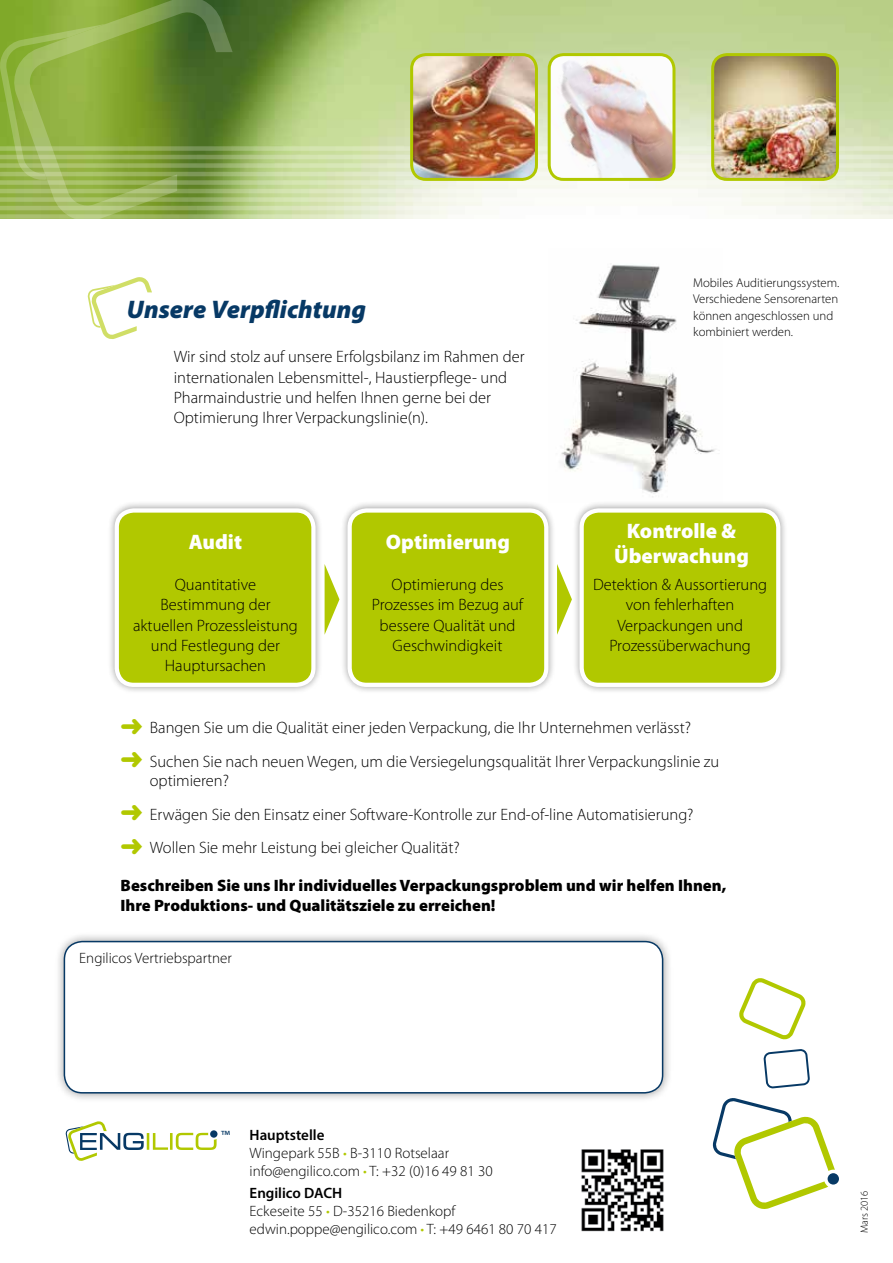
<style>
.page{position:relative;width:893px;height:1263px;background:#fff}
.page>*{position:absolute;margin:0;border:0;box-sizing:border-box;transform-origin:0 0}
.t1{font:italic 900 25.5px "Myriad Pro";color:#073965}
.t2{font:900 21px/25.2px "Myriad Pro";color:#fff;text-align:center}
.t3{font:300 16.5px/20.2px "Myriad Pro";color:#000}
.t4{font:900 16.5px/20.2px "Myriad Pro";color:#000}
.t5{font:300 15px/18px "Myriad Pro";color:#000}
.t6{font:15px "Myriad Pro";color:#073965}
.t7{font:300 12.75px/16.5px "Myriad Pro";color:#000}
.t8{font:300 10.5px "Myriad Pro";color:#000}
.s1{color:#b1c800}
.s2{font-weight:600}
</style>
<div class="page">
<img style="left:561px;top:264px;width:155px;height:233px">
<img style="left:0;top:0;width:893px;height:214px">
<svg style="left:233px;top:146px;width:660px;height:5px"></svg>
<svg style="left:233px;top:155px;width:660px;height:4px"></svg>
<svg style="left:233px;top:163px;width:660px;height:5px"></svg>
<svg style="left:233px;top:172px;width:660px;height:4px"></svg>
<svg style="left:0;top:180px;width:893px;height:5px"></svg>
<svg style="left:0;top:189px;width:893px;height:4px"></svg>
<svg style="left:0;top:197px;width:893px;height:5px;fill:#f7f8f0"></svg>
<svg style="left:0;top:206px;width:893px;height:4px;fill:#f8f9f5"></svg>
<svg style="left:0;top:214px;width:893px;height:5px"></svg>
<svg style="left:0;top:24px;width:13px;height:157px;background:#8db13f"></svg>
<svg style="left:13px;top:0;width:220px;height:219px;background:#81a142"></svg>
<svg style="left:712px;top:1098px;width:123px;height:111px"></svg>
<svg style="left:739px;top:978px;width:67px;height:61px"></svg>
<div style="left:828px;top:1173px;width:11px;height:11px;background:#073965;border-radius:50%"></div>
<svg style="left:763px;top:1049px;width:47px;height:39px"></svg>
<div style="left:54px;top:931px;width:619px;height:172px;background:#000;opacity:.4"></div>
<div style="left:64px;top:941px;width:599px;height:152px;background:#fff;border-radius:18px"></div>
<div style="left:64px;top:941px;width:599px;height:152px;border:2px solid #073965;border-radius:18px"></div>
<svg style="left:88px;top:277px;width:64px;height:62px"></svg>
<img style="left:412px;top:55px;width:124px;height:124px">
<div style="left:410px;top:53px;width:128px;height:128px;border:3px solid #b1c800;border-radius:14px"></div>
<img style="left:713px;top:55px;width:124px;height:124px">
<div style="left:711px;top:53px;width:128px;height:128px;border:3px solid #b1c800;border-radius:14px"></div>
<img style="left:549px;top:55px;width:125px;height:124px">
<div style="left:548px;top:53px;width:127px;height:128px;border:3px solid #b1c800;border-radius:14px"></div>
<img style="left:581px;top:1149px;width:83px;height:83px">
<svg style="left:66px;top:1121px;width:151px;height:40px"></svg>
<div style="left:107px;top:501px;width:216px;height:193px;background:#000;opacity:.4"></div>
<div style="left:117px;top:510px;width:196px;height:175px;background:#b1c800;border-radius:17px"></div>
<div style="left:115px;top:508px;width:201px;height:179px;border:4px solid #fff;border-radius:17px"></div>
<div style="left:340px;top:501px;width:216px;height:193px;background:#000;opacity:.4"></div>
<div style="left:350px;top:510px;width:196px;height:175px;background:#b1c800;border-radius:17px"></div>
<div style="left:347px;top:508px;width:201px;height:179px;border:4px solid #fff;border-radius:17px"></div>
<div style="left:572px;top:501px;width:216px;height:193px;background:#000;opacity:.4"></div>
<div style="left:582px;top:510px;width:196px;height:175px;background:#b1c800;border-radius:17px"></div>
<div style="left:579px;top:508px;width:201px;height:179px;border:4px solid #fff;border-radius:17px"></div>
<svg style="left:325px;top:565px;width:14px;height:69px"></svg>
<svg style="left:557px;top:564px;width:15px;height:71px"></svg>
<h1 class="t1" style="left:127px;top:292px;width:241px">Unsere Verpflichtung</h1>
<p class="t3" style="left:174px;top:347px;width:352px">Wir sind stolz auf unsere Erfolgsbilanz im Rahmen der internationalen Lebensmittel-, Haustierpflege- und Pharmaindustrie und helfen Ihnen gerne bei der Optimierung Ihrer Verpackungslinie(n).</p>
<p class="t7" style="left:693px;top:274px;width:148px">Mobiles Auditierungssystem.<br>Verschiedene Sensorenarten können angeschlossen und kombiniert werden.</p>
<p class="t2" style="left:189px;top:528px;width:55px">Audit</p>
<p class="t2" style="left:386px;top:528px;width:126px">Optimierung</p>
<p class="t2" style="left:614px;top:518px;width:136px">Kontrolle &amp;<br>Überwachung</p>
<p class="t3" style="left:133px;top:574px;width:166px;text-align:center">Quantitative<br>Bestimmung der aktuellen Prozessleistung und Festlegung der<br>Hauptursachen</p>
<p class="t3" style="left:372px;top:574px;width:153px;text-align:center">Optimierung des<br>Prozesses im Bezug auf bessere Qualität und<br>Geschwindigkeit</p>
<p class="t3" style="left:593px;top:574px;width:176px;text-align:center">Detektion &amp; Aussortierung von fehlerhaften<br>Verpackungen und<br>Prozessüberwachung</p>
<p class="t3" style="left:120px;top:711px;width:600px;line-height:33.5px"><span class="s1">➜</span> Bangen Sie um die Qualität einer jeden Verpackung, die Ihr Unternehmen verlässt?<br><span class="s1">➜</span> Suchen Sie nach neuen Wegen, um die Versiegelungsqualität Ihrer Verpackungslinie zu</p>
<p class="t3" style="left:120px;top:764px;width:575px;line-height:33.5px;text-indent:29px">optimieren?<br><span class="s1">➜</span> Erwägen Sie den Einsatz einer Software-Kontrolle zur End-of-line Automatisierung? <span class="s1">➜</span> Wollen Sie mehr Leistung bei gleicher Qualität?</p>
<p class="t4" style="left:120px;top:874px;width:607px">Beschreiben Sie uns Ihr individuelles Verpackungsproblem und wir helfen Ihnen,<br>Ihre Produktions- und Qualitätsziele zu erreichen!</p>
<p class="t5" style="left:79px;top:949px;width:154px">Engilicos Vertriebspartner</p>
<p class="t6" style="left:221px;top:1127px;width:11px">™</p>
<p class="t5" style="left:250px;top:1125px;width:245px"><span class="s2">Hauptstelle<br></span>Wingepark 55B <span class="s1">•</span> B-3110 Rotselaar info@engilico.com <span class="s1">•</span> T: +32 (0)16 49 81 30</p>
<p class="t5" style="left:250px;top:1183px;width:309px"><span class="s2">Engilico DACH<br></span>Eckeseite 55 <span class="s1">•</span> D-35216 Biedenkopf edwin.poppe@engilico.com <span class="s1">•</span> T: +49 6461 80 70 417</p>
<p class="t8" style="left:858px;top:1233px;width:44px;rotate:-90deg">Mars 2016</p>
</div>
